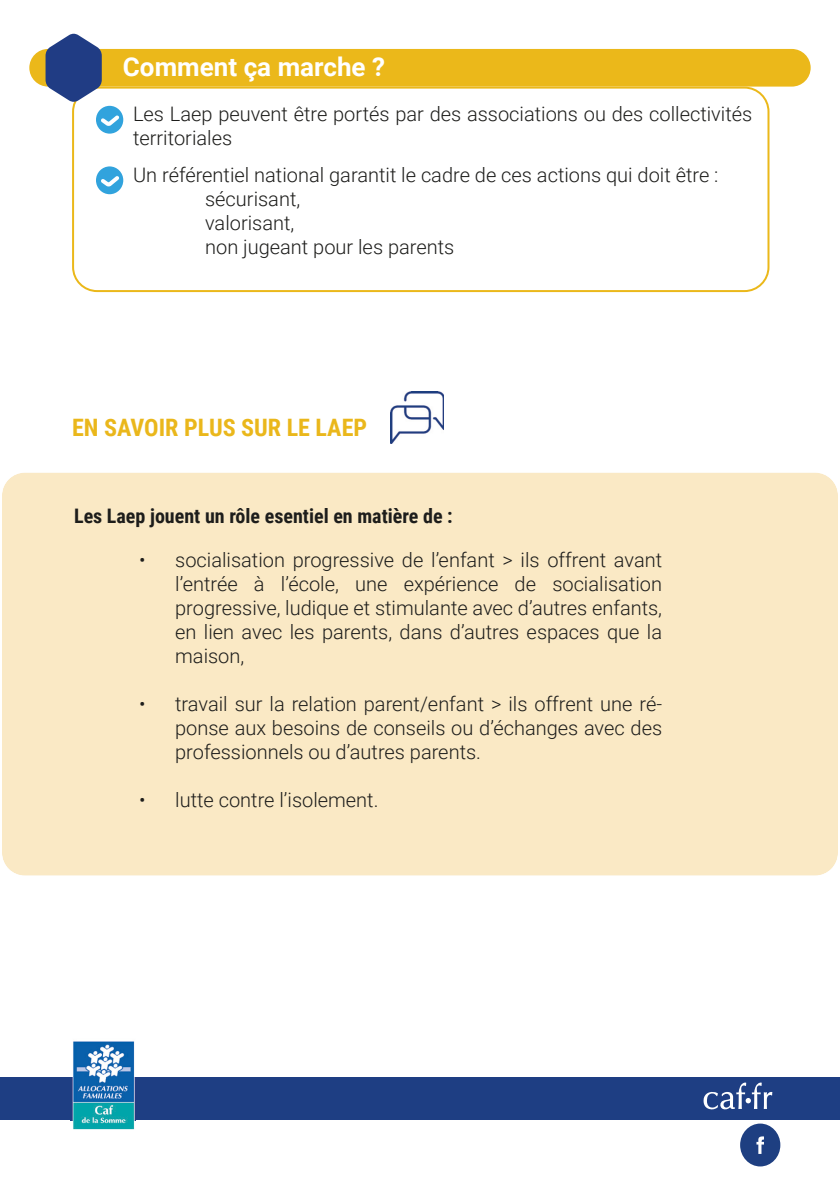
<style>
.page{position:relative;width:840px;height:1191px;background:#fff}
.page>*{position:absolute;margin:0;border:0;box-sizing:border-box;transform-origin:0 0}
.t1{font:700 26px "Roboto";color:#fff}
.t2{font:700 24px "Roboto Condensed";color:#eab71b}
.t3{font:300 20px/24px "Roboto";color:#1d1d1b}
.t4{font:700 20px "Roboto Condensed";color:#1d1d1b}
</style>
<div class="page">
<div style="left:72px;top:87px;width:697px;height:205px;border:2px solid #ebb81a;border-radius:24px"></div>
<div style="left:29px;top:49px;width:781px;height:38px;background:#ebb81a;border-radius:19px"></div>
<svg style="left:45px;top:34px;width:57px;height:68px"></svg>
<div style="left:97px;top:107px;width:25px;height:26px;background:#31a3dd;border-radius:50%"></div>
<div style="left:96px;top:106px;width:27px;height:28px;border:2px solid #31a3dd;border-radius:50%"></div>
<svg style="left:97px;top:112px;width:26px;height:18px"></svg>
<div style="left:97px;top:167px;width:25px;height:26px;background:#31a3dd;border-radius:50%"></div>
<div style="left:96px;top:166px;width:27px;height:28px;border:2px solid #31a3dd;border-radius:50%"></div>
<svg style="left:97px;top:172px;width:26px;height:18px"></svg>
<div style="left:2px;top:472px;width:836px;height:404px;background:#fae9c5"></div>
<img style="left:390px;top:391px;width:53px;height:52px">
<svg style="left:740px;top:1123px;width:39px;height:43px"></svg>
<div style="left:0;top:1077px;width:839px;height:43px;background:#1e3e83"></div>
<svg style="left:703px;top:1082px;width:69px;height:28px"></svg>
<img style="left:70px;top:1041px;width:65px;height:88px">
<img style="left:70px;top:1077px;width:65px;height:43px">
<h1 class="t1" style="left:123px;top:49px;width:263px">Comment ça marche ?</h1>
<p class="t3" style="left:133px;top:101px;width:620px">Les Laep peuvent être portés par des associations ou des collectivités territoriales</p>
<p class="t3" style="left:205px;top:163px;width:514px;text-indent:-72px">Un référentiel national garantit le cadre de ces actions qui doit être : sécurisant,<br>valorisant,<br>non jugeant pour les parents</p>
<p class="t2" style="left:72px;top:410px;width:296px">EN SAVOIR PLUS SUR LE LAEP</p>
<p class="t4" style="left:74px;top:502px;width:380px">Les Laep jouent un rôle esentiel en matière de :</p>
<p class="t3" style="left:175px;top:547px;width:488px;text-align:justify;text-indent:-36px">• socialisation progressive de l’enfant &gt; ils offrent avant l’entrée à l’école, une expérience de socialisation progressive, ludique et stimulante avec d’autres enfants, en lien avec les parents, dans d’autres espaces que la maison,</p>
<p class="t3" style="left:175px;top:691px;width:488px;text-align:justify;text-indent:-36px">• travail sur la relation parent/enfant &gt; ils offrent une ré&shy;ponse aux besoins de conseils ou d’échanges avec des professionnels ou d’autres parents.</p>
<p class="t3" style="left:139px;top:787px;width:241px">• lutte contre l’isolement.</p>
</div>
